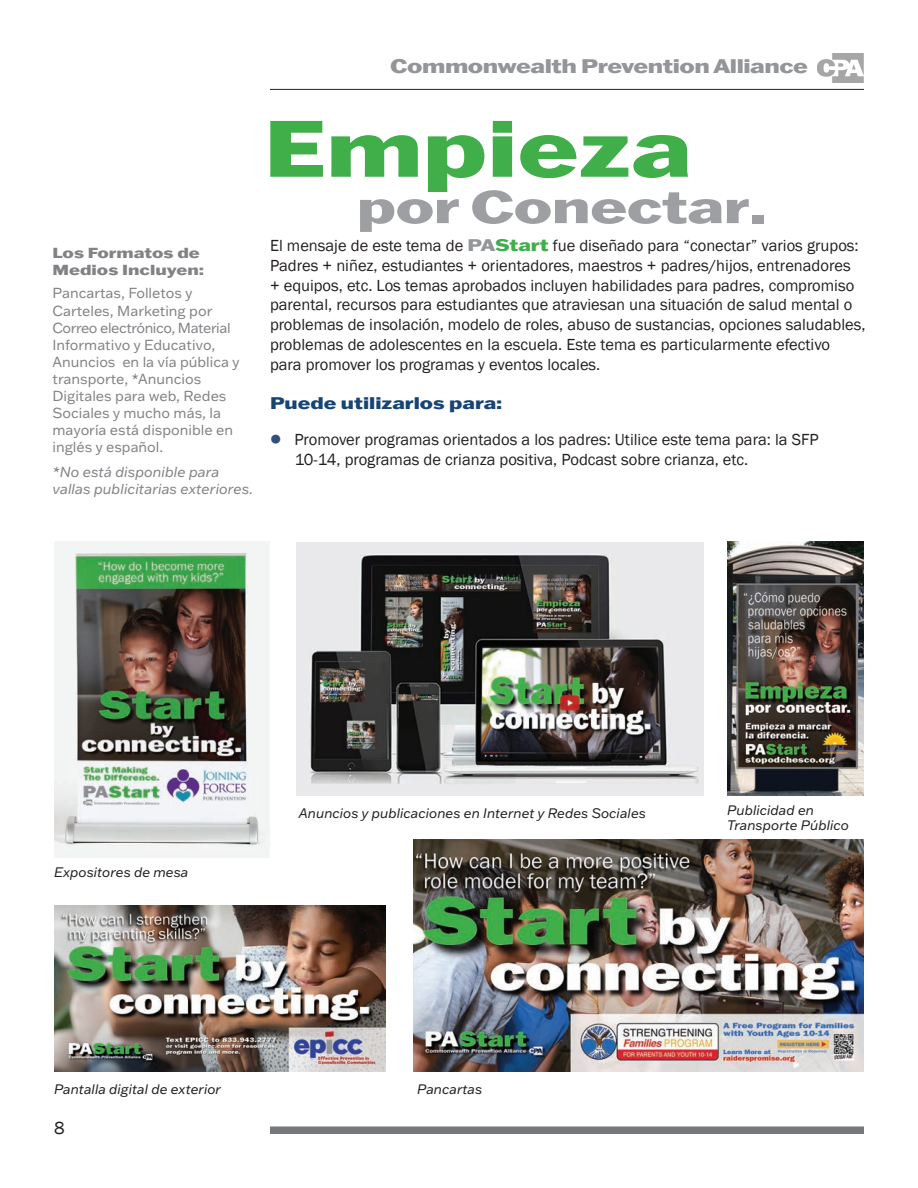
<style>
.page{position:relative;width:918px;height:1188px;background:#fff}
.page>*{position:absolute;margin:0;border:0;box-sizing:border-box;transform-origin:0 0}
.t1{font:800 78px "Franklin Gothic ATF";color:#40ae49;scale:1.28 1}
.t2{font:800 44.85px "Franklin Gothic ATF";letter-spacing:-.01em;color:#9d9fa2;scale:1.35 1}
.t3{font:800 19.35px "Franklin Gothic ATF";letter-spacing:-.02em;color:#939598;scale:1.25 1}
.t4{font:18px "Franklin Gothic";color:#231f20}
.t5{font:16.5px/19.8px "Franklin Gothic";color:#231f20}
.t6{font:800 16.5px "Franklin Gothic ATF";color:#164476;scale:1.25 1}
.t7{font:14.25px/17.1px "Franklin Gothic ATF";color:#808285}
.t8{font:italic 14.25px/17.1px "Franklin Gothic ATF";color:#808285}
.t9{font:800 14.25px/17.1px "Franklin Gothic ATF";color:#808285;scale:1.25 1}
.t10{font:italic 13.5px/15px "Franklin Gothic ATF";color:#231f20}
.s1{font-family:"Franklin Gothic ATF";font-weight:800;color:#939598}
.s2{font-family:"Franklin Gothic ATF";font-weight:800;color:#40ae49}
.s3{font-family:"Franklin Gothic ATF";font-weight:800;font-size:19.5px;color:#314f7e}
</style>
<div class="page">
<hr style="left:270px;top:89px;width:594px;height:1px;background:#231f20">
<div style="left:270px;top:1126px;width:594px;height:8px;background:#76787b"></div>
<img style="left:817px;top:53px;width:47px;height:30px">
<img style="left:54px;top:542px;width:216px;height:316px">
<img style="left:727px;top:542px;width:137px;height:254px">
<img style="left:54px;top:906px;width:332px;height:166px">
<img style="left:297px;top:542px;width:406px;height:254px">
<img style="left:414px;top:839px;width:450px;height:233px">
<p class="t3" style="left:390px;top:55px;width:336px">Commonwealth Prevention Alliance</p>
<p class="t9" style="left:52px;top:246px;width:123px">Los Formatos de<br>Medios Incluyen:</p>
<p class="t7" style="left:52px;top:286px;width:189px">Pancartas, Folletos y<br>Carteles, Marketing por<br>Correo electrónico, Material<br>Informativo y Educativo,<br>Anuncios en la vía pública y transporte, *Anuncios<br>Digitales para web, Redes<br>Sociales y mucho más, la mayoría está disponible en inglés y español.</p>
<p class="t8" style="left:52px;top:465px;width:202px">*No está disponible para vallas publicitarias exteriores.</p>
<h1 class="t1" style="left:264px;top:117px;width:336px">Empieza</h1>
<h2 class="t2" style="left:357px;top:189px;width:305px">por Conectar.</h2>
<p class="t5" style="left:270px;top:236px;width:597px">El mensaje de este tema de <span class="s1">PA</span><span class="s2">Start</span> fue diseñado para “conectar” varios grupos:<br>Padres + niñez, estudiantes + orientadores, maestros + padres/hijos, entrenadores<br>+ equipos, etc. Los temas aprobados incluyen habilidades para padres, compromiso parental, recursos para estudiantes que atraviesan una situación de salud mental o problemas de insolación, modelo de roles, abuso de sustancias, opciones saludables, problemas de adolescentes en la escuela. Este tema es particularmente efectivo para promover los programas y eventos locales.</p>
<p class="t6" style="left:270px;top:397px;width:187px">Puede utilizarlos para:</p>
<p class="t5" style="left:295px;top:430px;width:525px;text-indent:-25px"><span class="s3">•</span> Promover programas orientados a los padres: Utilice este tema para: la SFP<br>10-14, programas de crianza positiva, Podcast sobre crianza, etc.</p>
<p class="t10" style="left:54px;top:866px;width:136px">Expositores de mesa</p>
<p class="t10" style="left:299px;top:807px;width:349px">Anuncios y publicaciones en Internet y Redes Sociales</p>
<p class="t10" style="left:727px;top:804px;width:123px">Publicidad en<br>Transporte Público</p>
<p class="t10" style="left:54px;top:1083px;width:169px">Pantalla digital de exterior</p>
<p class="t10" style="left:417px;top:1083px;width:67px">Pancartas</p>
<p class="t4" style="left:54px;top:1120px;width:12px">8</p>
</div>
